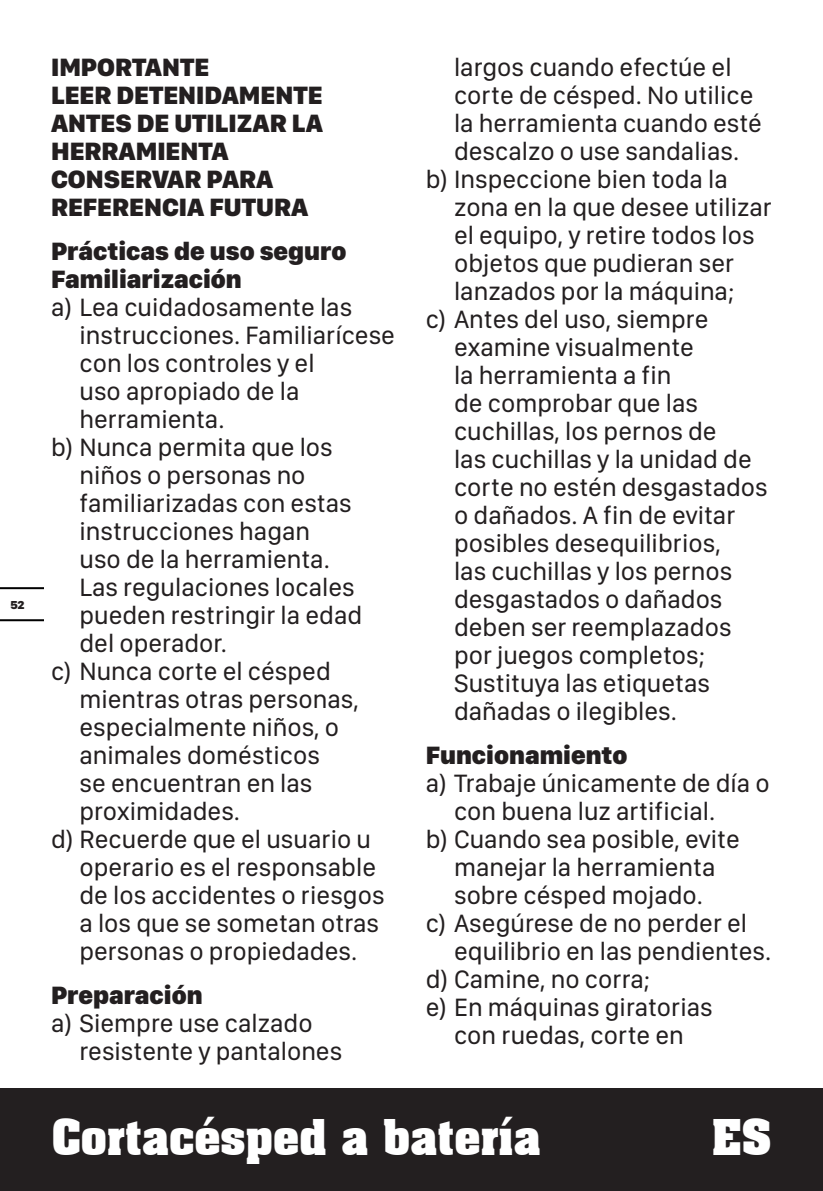
<style>
.page{position:relative;width:823px;height:1191px;background:#fff}
.page>*{position:absolute;margin:0;border:0;box-sizing:border-box;transform-origin:0 0}
.t1{font:700 48px "Aachen BT";letter-spacing:-.025em;color:#fff}
.t2{font:26px/28px "SF Compact Display";color:#231f20}
.t3{font:900 26px/28px "SF Compact Display";color:#231f20;text-align:justify}
.t4{font:900 12px "SF Compact Display";color:#231f20}
</style>
<div class="page">
<div style="left:0;top:1089px;width:822px;height:102px;background:#231f20"></div>
<hr style="left:0;top:619px;width:43px;height:2px;background:#000">
<hr style="left:0;top:587px;width:43px;height:2px;background:#000">
<p class="t4" style="left:10px;top:596px;width:16px">52</p>
<p class="t3" style="left:51px;top:52px;width:160px">IMPORTANTE</p>
<p class="t3" style="left:51px;top:80px;width:273px">LEER DETENIDAMENTE ANTES DE UTILIZAR LA HERRAMIENTA</p>
<p class="t3" style="left:51px;top:164px;width:258px">CONSERVAR PARA<br>REFERENCIA FUTURA</p>
<p class="t3" style="left:51px;top:236px;width:296px">Prácticas de uso seguro</p>
<p class="t3" style="left:51px;top:264px;width:192px">Familiarización</p>
<p class="t2" style="left:79px;top:292px;width:317px;text-indent:-28px">a) Lea cuidadosamente las instrucciones. Familiarícese con los controles y el<br>uso apropiado de la herramienta.</p>
<p class="t2" style="left:79px;top:432px;width:284px;text-indent:-28px">b) Nunca permita que los niños o personas no familiarizadas con estas instrucciones hagan<br>uso de la herramienta.<br>Las regulaciones locales pueden restringir la edad del operador.</p>
<p class="t2" style="left:79px;top:656px;width:281px;text-indent:-28px">c) Nunca corte el césped mientras otras personas, especialmente niños, o animales domésticos<br>se encuentran en las proximidades.</p>
<p class="t2" style="left:79px;top:824px;width:306px;text-indent:-28px">d) Recuerde que el usuario u operario es el responsable de los accidentes o riesgos a los que se sometan otras personas o propiedades.</p>
<p class="t3" style="left:51px;top:980px;width:153px">Preparación</p>
<p class="t2" style="left:79px;top:1008px;width:264px;text-indent:-28px">a) Siempre use calzado resistente y pantalones</p>
<p class="t2" style="left:454px;top:52px;width:309px">largos cuando efectúe el corte de césped. No utilice la herramienta cuando esté descalzo o use sandalias.</p>
<p class="t2" style="left:454px;top:164px;width:319px;text-indent:-28px">b) Inspeccione bien toda la zona en la que desee utilizar el equipo, y retire todos los objetos que pudieran ser lanzados por la máquina;</p>
<p class="t2" style="left:454px;top:304px;width:315px;text-indent:-28px">c) Antes del uso, siempre examine visualmente<br>la herramienta a fin<br>de comprobar que las cuchillas, los pernos de<br>las cuchillas y la unidad de corte no estén desgastados o dañados. A fin de evitar posibles desequilibrios,<br>las cuchillas y los pernos desgastados o dañados deben ser reemplazados por juegos completos;<br>Sustituya las etiquetas dañadas o ilegibles.</p>
<p class="t3" style="left:425px;top:740px;width:203px">Funcionamiento</p>
<p class="t2" style="left:454px;top:768px;width:317px;text-indent:-28px">a) Trabaje únicamente de día o con buena luz artificial.</p>
<p class="t2" style="left:425px;top:824px;width:315px;text-align:center">b) Cuando sea posible, evite manejar la herramienta sobre césped mojado.</p>
<p class="t2" style="left:454px;top:908px;width:318px;text-indent:-28px">c) Asegúrese de no perder el equilibrio en las pendientes.</p>
<p class="t2" style="left:425px;top:964px;width:226px">d) Camine, no corra;</p>
<p class="t2" style="left:425px;top:992px;width:288px;text-align:center">e) En máquinas giratorias con ruedas, corte en</p>
<h1 class="t1" style="left:51px;top:1107px;width:491px">Cortacésped a batería</h1>
<h1 class="t1" style="left:711px;top:1107px;width:62px">ES</h1>
</div>
